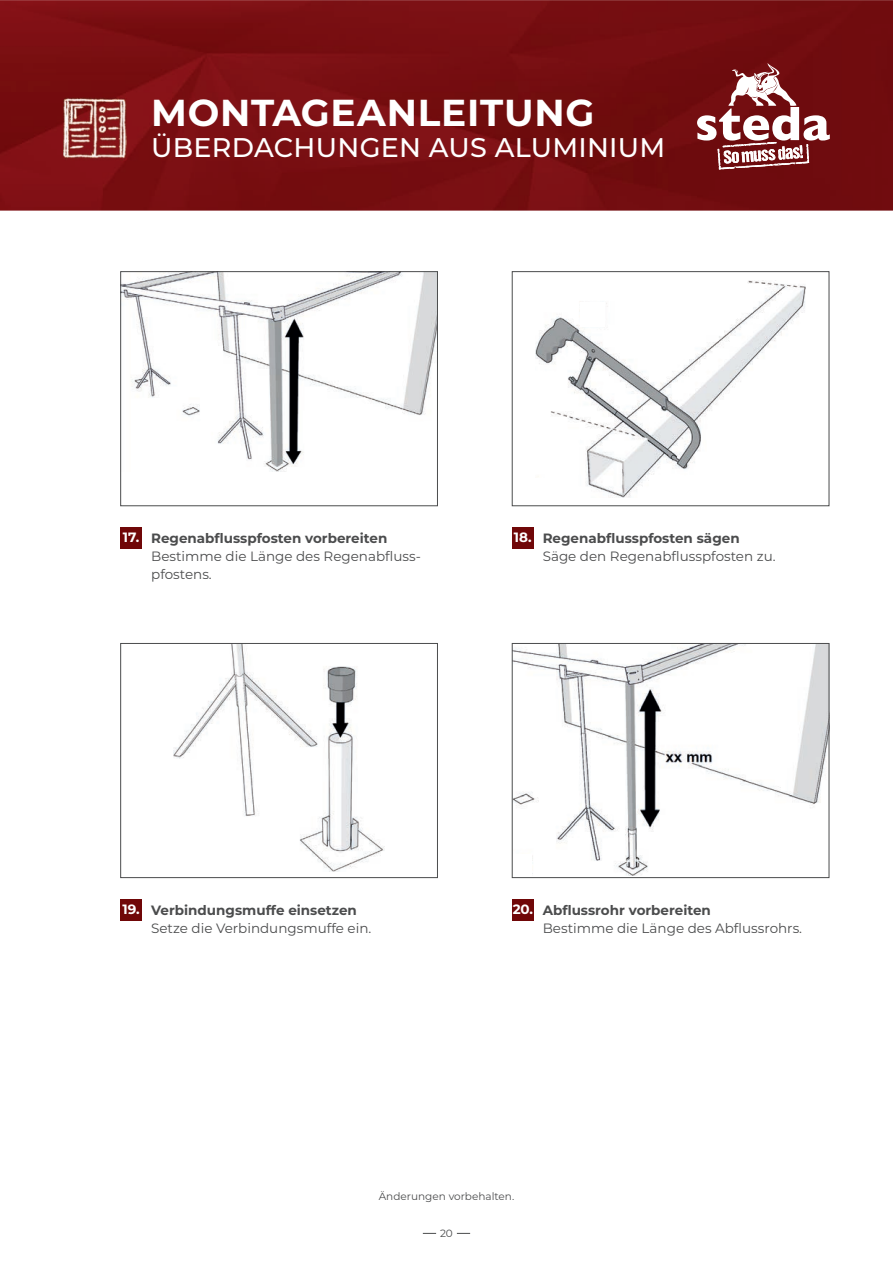
<style>
.page{position:relative;width:893px;height:1263px;background:#fff}
.page>*{position:absolute;margin:0;border:0;box-sizing:border-box;transform-origin:0 0}
.t1{font:700 37.5px "Montserrat";letter-spacing:.02em;color:#fff}
.t2{font:500 27px "Montserrat";letter-spacing:.01em;color:#fff}
.t3{font:13.5px/18px "Montserrat";color:#4b4c4d}
.t4{font:700 13.5px "Montserrat";color:#4b4c4d}
.t5{font:700 13.5px "Montserrat";color:#fff}
.t6{font:10.5px "Montserrat";color:#4b4c4d}
.s1{color:#fff}
</style>
<div class="page">
<svg style="left:423px;top:1233px;width:13px;height:1px"></svg>
<svg style="left:457px;top:1233px;width:13px;height:1px"></svg>
<img style="left:0;top:0;width:893px;height:211px">
<svg style="left:698px;top:63px;width:131px;height:106px"></svg>
<img style="left:64px;top:97px;width:62px;height:64px">
<div style="left:512px;top:899px;width:21px;height:21px;background:#700708"></div>
<div style="left:120px;top:899px;width:22px;height:21px;background:#700708"></div>
<div style="left:512px;top:527px;width:21px;height:21px;background:#700708"></div>
<div style="left:120px;top:527px;width:22px;height:21px;background:#700708"></div>
<img style="left:514px;top:645px;width:313px;height:230px">
<img style="left:174px;top:645px;width:211px;height:226px">
<img style="left:122px;top:273px;width:314px;height:198px">
<div style="left:120px;top:271px;width:318px;height:235px;border:1px solid #4b4c4d"></div>
<div style="left:512px;top:271px;width:317px;height:235px;border:1px solid #4b4c4d"></div>
<img style="left:536px;top:280px;width:270px;height:217px">
<div style="left:530px;top:478px;width:21px;height:22px;background:#fff"></div>
<div style="left:580px;top:302px;width:25px;height:25px;background:#fff"></div>
<div style="left:120px;top:643px;width:318px;height:235px;border:1px solid #4b4c4d"></div>
<div style="left:512px;top:854px;width:20px;height:21px;background:#fff"></div>
<div style="left:512px;top:643px;width:317px;height:235px;border:1px solid #4b4c4d"></div>
<h1 class="t1" style="left:151px;top:86px;width:445px">MONTAGEANLEITUNG</h1>
<h2 class="t2" style="left:151px;top:128px;width:516px">ÜBERDACHUNGEN AUS ALUMINIUM</h2>
<p class="t4" style="left:123px;top:529px;width:266px"><span class="s1">17.</span> Regenabflusspfosten vorbereiten</p>
<p class="t5" style="left:514px;top:528px;width:19px">18.</p>
<p class="t3" style="left:151px;top:547px;width:271px">Bestimme die Länge des Regenabfluss&shy;pfostens.</p>
<p class="t4" style="left:543px;top:529px;width:198px">Regenabflusspfosten sägen</p>
<p class="t3" style="left:543px;top:547px;width:234px">Säge den Regenabflusspfosten zu.</p>
<p class="t5" style="left:122px;top:900px;width:19px">19.</p>
<p class="t5" style="left:513px;top:900px;width:22px">20.</p>
<p class="t4" style="left:151px;top:901px;width:207px">Verbindungsmuffe einsetzen</p>
<p class="t3" style="left:151px;top:919px;width:222px">Setze die Verbindungsmuffe ein.</p>
<p class="t4" style="left:543px;top:901px;width:170px">Abflussrohr vorbereiten</p>
<p class="t3" style="left:543px;top:919px;width:261px">Bestimme die Länge des Abflussrohrs.</p>
<p class="t6" style="left:379px;top:1189px;width:137px">Änderungen vorbehalten.</p>
<p class="t6" style="left:440px;top:1225px;width:14px">20</p>
</div>
